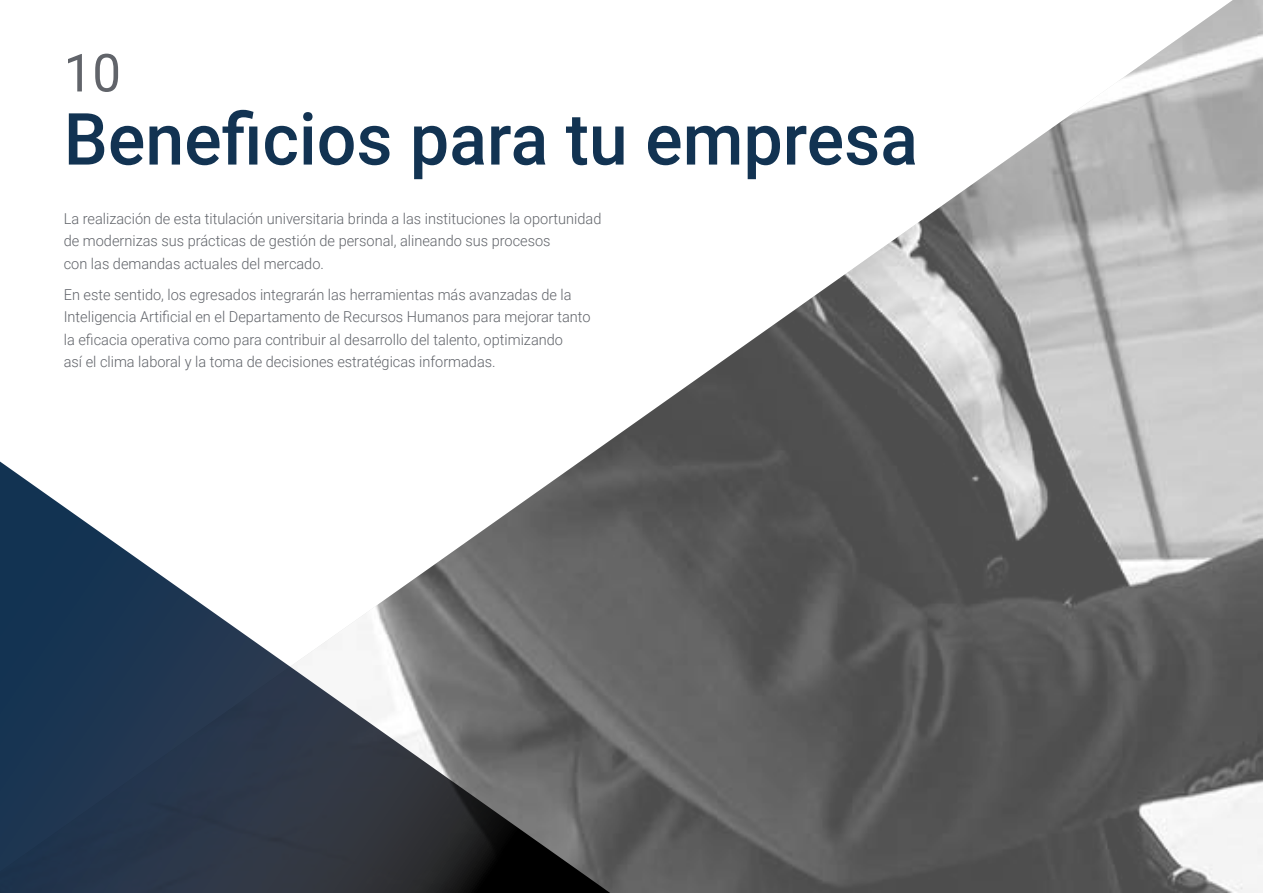
<style>
.page{position:relative;width:1263px;height:893px;background:#fff}
.page>*{position:absolute;margin:0;border:0;box-sizing:border-box;transform-origin:0 0}
.t1{font:500 72px "Roboto";color:#123352}
.t2{font:52.5px "Roboto";color:#61646a}
.t3{font:300 15px/22.5px "Roboto";color:#61646a}
</style>
<div class="page">
<img style="left:602px;top:0;width:661px;height:893px">
<svg style="left:0;top:446px;width:640px;height:447px"></svg>
<h2 class="t2" style="left:64px;top:36px;width:59px">10</h2>
<h1 class="t1" style="left:64px;top:89px;width:856px">Beneficios para tu empresa</h1>
<p class="t3" style="left:64px;top:207px;width:539px">La realización de esta titulación universitaria brinda a las instituciones la oportunidad de modernizas sus prácticas de gestión de personal, alineando sus procesos<br>con las demandas actuales del mercado.</p>
<p class="t3" style="left:64px;top:283px;width:528px">En este sentido, los egresados integrarán las herramientas más avanzadas de la Inteligencia Artificial en el Departamento de Recursos Humanos para mejorar tanto la eficacia operativa como para contribuir al desarrollo del talento, optimizando<br>así el clima laboral y la toma de decisiones estratégicas informadas.</p>
</div>
